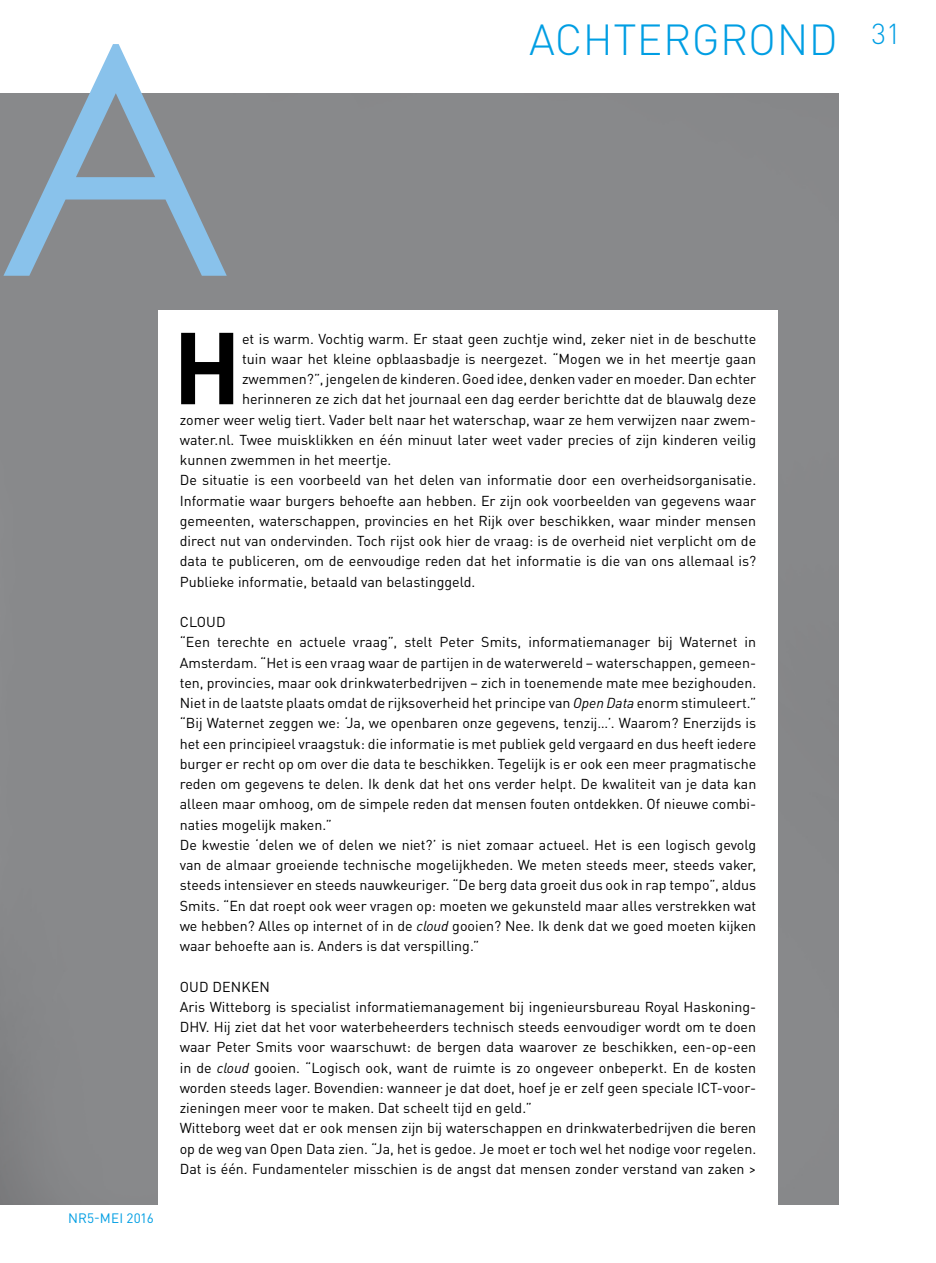
<style>
.page{position:relative;width:936px;height:1263px;background:#fff}
.page>*{position:absolute;margin:0;border:0;box-sizing:border-box;transform-origin:0 0}
.t1{font:322.5px "Century Gothic";color:#89c2eb}
.t2{font:700 100.35px "DIN Pro";color:#000}
.t3{font:300 42.9px "DIN Pro";letter-spacing:.01em;color:#009ee3}
.t4{font:14.25px/20.2px "DIN Pro";color:#000}
.t5{font:13.5px "DIN Pro";letter-spacing:.01em;color:#009ee3}
.s1{font-style:italic}
</style>
<div class="page">
<h1 class="t1" style="left:-4px;top:-37px;width:240px">A</h1>
<h3 class="t3" style="left:529px;top:6px;width:373px">ACHTERGROND <sup>31</sup></h3>
<p class="t5" style="left:68px;top:1208px;width:87px">NR5-MEI 2016</p>
<h2 class="t2" style="left:173px;top:284px;width:70px">H</h2>
<p class="t4" style="left:242px;top:327px;width:515px">et is warm. Vochtig warm. Er staat geen zuchtje wind, zeker niet in de beschutte</p>
<p class="t4" style="left:242px;top:347px;width:515px">tuin waar het kleine opblaasbadje is neergezet. “Mogen we in het meertje gaan</p>
<p class="t4" style="left:242px;top:367px;width:515px">zwemmen?”, jengelen de kinderen. Goed idee, denken vader en moeder. Dan echter</p>
<p class="t4" style="left:242px;top:388px;width:515px">herinneren ze zich dat het journaal een dag eerder berichtte dat de blauwalg deze</p>
<p class="t4" style="left:180px;top:408px;width:578px">zomer weer welig tiert. Vader belt naar het waterschap, waar ze hem verwijzen naar zwem-</p>
<p class="t4" style="left:180px;top:428px;width:578px">water.nl. Twee muisklikken en één minuut later weet vader precies of zijn kinderen veilig</p>
<p class="t4" style="left:180px;top:448px;width:213px">kunnen zwemmen in het meertje.</p>
<p class="t4" style="left:180px;top:469px;width:578px">De situatie is een voorbeeld van het delen van informatie door een overheidsorganisatie.</p>
<p class="t4" style="left:180px;top:489px;width:578px">Informatie waar burgers behoefte aan hebben. Er zijn ook voorbeelden van gegevens waar</p>
<p class="t4" style="left:180px;top:509px;width:578px">gemeenten, waterschappen, provincies en het Rijk over beschikken, waar minder mensen</p>
<p class="t4" style="left:180px;top:529px;width:578px">direct nut van ondervinden. Toch rijst ook hier de vraag: is de overheid niet verplicht om de</p>
<p class="t4" style="left:180px;top:550px;width:578px">data te publiceren, om de eenvoudige reden dat het informatie is die van ons allemaal is?</p>
<p class="t4" style="left:180px;top:570px;width:297px">Publieke informatie, betaald van belastinggeld.</p>
<p class="t4" style="left:180px;top:610px;width:578px">CLOUD<br>“Een terechte en actuele vraag”, stelt Peter Smits, informatiemanager bij Waternet in Amsterdam. “Het is een vraag waar de partijen in de waterwereld – waterschappen, gemeen&shy;ten, provincies, maar ook drinkwaterbedrijven – zich in toenemende mate mee bezighouden.<br>Niet in de laatste plaats omdat de rijksoverheid het principe van <span class="s1">Open Data</span> enorm stimuleert.” “Bij Waternet zeggen we: ‘Ja, we openbaren onze gegevens, tenzij…’. Waarom? Enerzijds is het een principieel vraagstuk: die informatie is met publiek geld vergaard en dus heeft iedere burger er recht op om over die data te beschikken. Tegelijk is er ook een meer pragmatische reden om gegevens te delen. Ik denk dat het ons verder helpt. De kwaliteit van je data kan alleen maar omhoog, om de simpele reden dat mensen fouten ontdekken. Of nieuwe combi&shy;naties mogelijk maken.”<br>De kwestie ‘delen we of delen we niet?’ is niet zomaar actueel. Het is een logisch gevolg van de almaar groeiende technische mogelijkheden. We meten steeds meer, steeds vaker, steeds intensiever en steeds nauwkeuriger. “De berg data groeit dus ook in rap tempo”, aldus Smits. “En dat roept ook weer vragen op: moeten we gekunsteld maar alles verstrekken wat we hebben? Alles op internet of in de <span class="s1">cloud</span> gooien? Nee. Ik denk dat we goed moeten kijken waar behoefte aan is. Anders is dat verspilling.”</p>
<p class="t4" style="left:180px;top:975px;width:578px">OUD DENKEN<br>Aris Witteborg is specialist informatiemanagement bij ingenieursbureau Royal Haskoning-DHV. Hij ziet dat het voor waterbeheerders technisch steeds eenvoudiger wordt om te doen waar Peter Smits voor waarschuwt: de bergen data waarover ze beschikken, een-op-een in de <span class="s1">cloud</span> gooien. “Logisch ook, want de ruimte is zo ongeveer onbeperkt. En de kosten worden steeds lager. Bovendien: wanneer je dat doet, hoef je er zelf geen speciale ICT-voor&shy;zieningen meer voor te maken. Dat scheelt tijd en geld.”<br>Witteborg weet dat er ook mensen zijn bij waterschappen en drinkwaterbedrijven die beren op de weg van Open Data zien. “Ja, het is gedoe. Je moet er toch wel het nodige voor regelen.<br>Dat is één. Fundamenteler misschien is de angst dat mensen zonder verstand van zaken &gt;</p>
</div>
